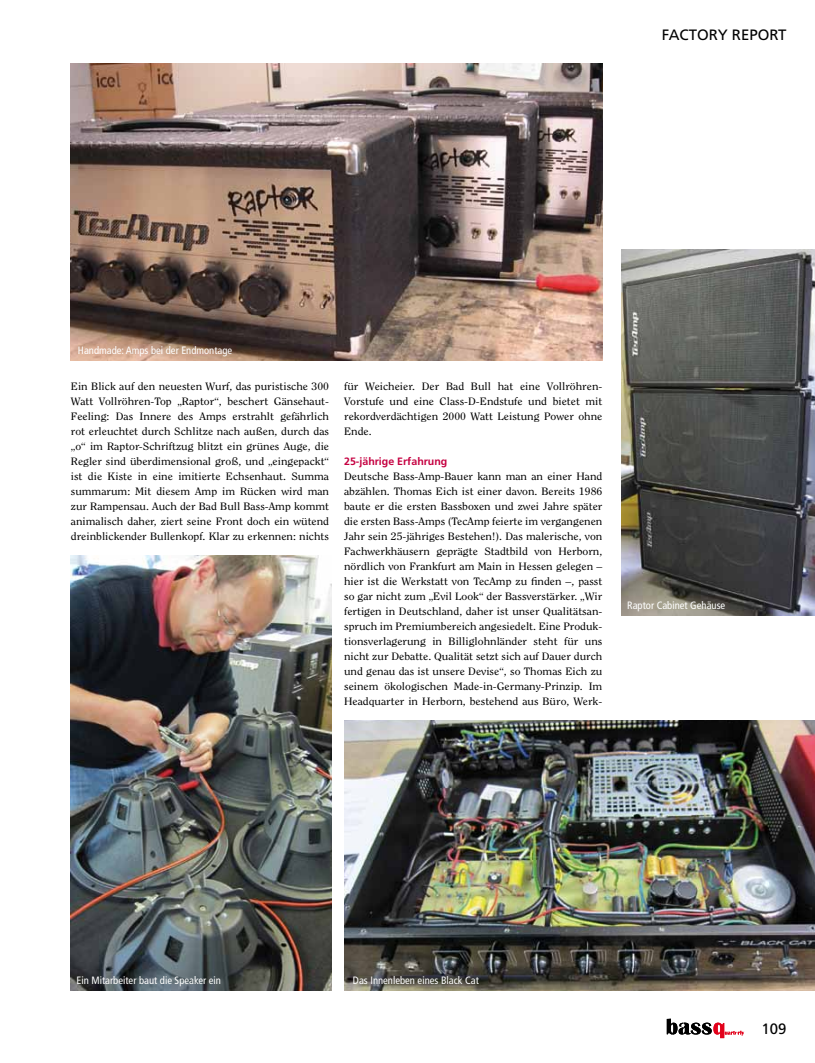
<style>
.page{position:relative;width:815px;height:1063px;background:#fff}
.page>*{position:absolute;margin:0;border:0;box-sizing:border-box;transform-origin:0 0}
.t1{font:15px "Frutiger";color:#000}
.t2{font:10.62px/15px "Clearface Std";color:#000;text-align:justify;scale:1.1 1}
.t3{font:condensed 10.62px "Frutiger LT Std";color:#fff}
.t4{font:700 10.62px "Frutiger";color:#c50041}
</style>
<div class="page">
<img style="left:621px;top:250px;width:194px;height:365px">
<svg style="left:667px;top:1019px;width:77px;height:19px"></svg>
<img style="left:344px;top:720px;width:471px;height:270px">
<img style="left:71px;top:63px;width:531px;height:297px">
<img style="left:71px;top:555px;width:260px;height:435px">
<h1 class="t1" style="left:662px;top:26px;width:126px">FACTORY REPORT</h1>
<p class="t3" style="left:78px;top:344px;width:156px">Handmade: Amps bei der Endmontage</p>
<p class="t2" style="left:71px;top:379px;width:236px">Ein Blick auf den neuesten Wurf, das puristische 300<br>Watt Vollröhren-Top „Raptor“, beschert Gänsehaut-Feeling: Das Innere des Amps erstrahlt gefährlich rot erleuchtet durch Schlitze nach außen, durch das „o“ im Raptor-Schriftzug blitzt ein grünes Auge, die Regler sind überdimensional groß, und „eingepackt“ ist die Kiste in eine imitierte Echsenhaut. Summa summarum: Mit diesem Amp im Rücken wird man zur Rampensau. Auch der Bad Bull Bass-Amp kommt animalisch daher, ziert seine Front doch ein wütend dreinblickender Bullenkopf. Klar zu erkennen: nichts</p>
<p class="t2" style="left:344px;top:379px;width:236px">für Weicheier. Der Bad Bull hat eine Vollröhren-Vorstufe und eine Class-D-Endstufe und bietet mit rekordverdächtigen 2000 Watt Leistung Power ohne Ende.</p>
<p class="t4" style="left:344px;top:455px;width:105px">25-jährige Erfahrung</p>
<p class="t2" style="left:344px;top:469px;width:236px">Deutsche Bass-Amp-Bauer kann man an einer Hand abzählen. Thomas Eich ist einer davon. Bereits 1986 baute er die ersten Bassboxen und zwei Jahre später die ersten Bass-Amps (TecAmp feierte im vergangenen Jahr sein 25-jähriges Bestehen!). Das malerische, von Fachwerkhäusern geprägte Stadtbild von Herborn, nördlich von Frankfurt am Main in Hessen gelegen – hier ist die Werkstatt von TecAmp zu finden –, passt so gar nicht zum „Evil Look“ der Bassverstärker. „Wir fertigen in Deutschland, daher ist unser Qualitätsan&shy;spruch im Premiumbereich angesiedelt. Eine Produk&shy;tionsverlagerung in Billiglohnländer steht für uns nicht zur Debatte. Qualität setzt sich auf Dauer durch und genau das ist unsere Devise“, so Thomas Eich zu seinem ökologischen Made-in-Germany-Prinzip. Im Headquarter in Herborn, bestehend aus Büro, Werk-</p>
<p class="t3" style="left:627px;top:599px;width:100px">Raptor Cabinet Gehäuse</p>
<p class="t3" style="left:77px;top:974px;width:146px">Ein Mitarbeiter baut die Speaker ein</p>
<p class="t3" style="left:353px;top:974px;width:128px">Das Innenleben eines Black Cat</p>
<h1 class="t1" style="left:762px;top:1020px;width:27px">109</h1>
</div>
